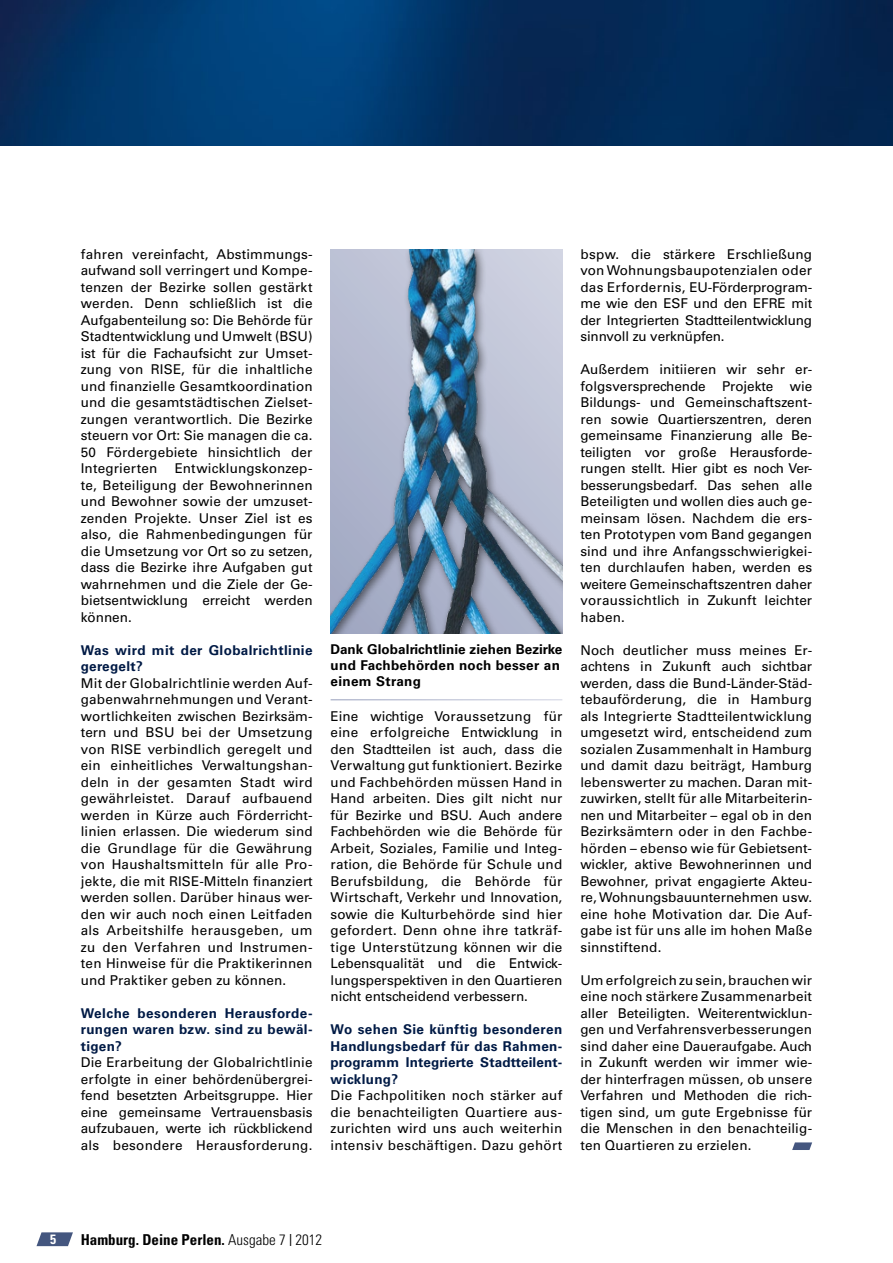
<style>
.page{position:relative;width:893px;height:1263px;background:#fff}
.page>*{position:absolute;margin:0;border:0;box-sizing:border-box;transform-origin:0 0}
.t1{font:700 condensed 15px "Univers";color:#000}
.t2{font:13.5px/16.5px "Univers";letter-spacing:.005em;color:#000;text-align:justify}
.t3{font:700 13.5px/16.5px "Univers";letter-spacing:.025em;color:#001a45;text-align:justify}
.t4{font:700 13.5px/16.2px "Univers";letter-spacing:.005em;color:#000}
.t5{font:700 condensed 13.5px "Univers";color:#fff}
.s1{font-weight:300}
.s2{font-weight:400;font-stretch:normal;font-size:12px}
</style>
<div class="page">
<svg style="left:37px;top:1232px;width:36px;height:14px"></svg>
<img style="left:0;top:0;width:888px;height:146px">
<img style="left:888px;top:0;width:5px;height:146px">
<img style="left:331px;top:249px;width:231px;height:385px">
<svg style="left:792px;top:1142px;width:20px;height:8px"></svg>
<p class="t2" style="left:81px;top:246px;width:233px">fahren vereinfacht, Abstimmungs&shy;aufwand soll verringert und Kompe&shy;tenzen der Bezirke sollen gestärkt werden. Denn schließlich ist die Aufgabenteilung so: Die Behörde für Stadtentwicklung und Umwelt (BSU) ist für die Fachaufsicht zur Umset&shy;zung von RISE, für die inhaltliche und finanzielle Gesamtkoordination und die gesamtstädtischen Zielset&shy;zungen verantwortlich. Die Bezirke steuern vor Ort: Sie managen die ca.<br>50 Fördergebiete hinsichtlich der Integrierten</p>
<p class="t2" style="left:81px;top:460px;width:233px;text-indent:94px">Entwicklungskonzep&shy;te, Beteiligung der Bewohnerinnen und Bewohner sowie der umzuset&shy;zenden Projekte. Unser Ziel ist es also, die Rahmenbedingungen für die Umsetzung vor Ort so zu setzen, dass die Bezirke ihre Aufgaben gut wahrnehmen und die Ziele der Ge&shy;bietsentwicklung erreicht werden können.</p>
<p class="t3" style="left:81px;top:642px;width:233px">Was wird mit der Globalrichtlinie geregelt?</p>
<p class="t2" style="left:81px;top:675px;width:233px">Mit der Globalrichtlinie werden Auf&shy;gabenwahrnehmungen und Verant&shy;wortlichkeiten zwischen Bezirksäm&shy;tern und BSU bei der Umsetzung von RISE verbindlich geregelt und ein einheitliches Verwaltungshan&shy;deln in der gesamten Stadt wird gewährleistet. Darauf aufbauend werden in Kürze auch Förderricht&shy;linien erlassen. Die wiederum sind die Grundlage für die Gewährung von Haushaltsmitteln für alle Pro&shy;jekte, die mit RISE-Mitteln finanziert werden sollen. Darüber hinaus wer&shy;den wir auch noch einen Leitfaden als Arbeitshilfe herausgeben, um zu den Verfahren und Instrumen&shy;ten Hinweise für die Praktikerinnen und Praktiker geben zu können.</p>
<p class="t3" style="left:81px;top:1005px;width:233px">Welche besonderen Herausforde&shy;rungen waren bzw. sind zu bewäl&shy;tigen?</p>
<p class="t2" style="left:81px;top:1054px;width:233px">Die Erarbeitung der Globalrichtlinie erfolgte in einer behördenübergrei&shy;fend besetzten Arbeitsgruppe. Hier eine gemeinsame Vertrauensbasis aufzubauen, werte ich rückblickend als besondere Herausforderung.</p>
<p class="t4" style="left:331px;top:641px;width:233px">Dank Globalrichtlinie ziehen Bezirke und Fachbehörden noch besser an einem Strang</p>
<p class="t2" style="left:331px;top:708px;width:233px">Eine wichtige Voraussetzung für eine erfolgreiche Entwicklung in den Stadtteilen ist auch, dass die Verwaltung gut funktioniert. Bezirke und Fachbehörden müssen Hand in Hand arbeiten. Dies gilt nicht nur für Bezirke und BSU. Auch andere Fachbehörden wie die Behörde für Arbeit, Soziales, Familie und Integ&shy;ration, die Behörde für Schule und Berufsbildung, die Behörde für Wirtschaft, Verkehr und Innovation, sowie die Kulturbehörde sind hier gefordert. Denn ohne ihre tatkräf&shy;tige Unterstützung können wir die Lebensqualität und die Entwick&shy;lungsperspektiven in den Quartieren nicht entscheidend verbessern.</p>
<p class="t3" style="left:331px;top:1021px;width:233px">Wo sehen Sie künftig besonderen Handlungsbedarf für das Rahmen&shy;programm Integrierte Stadtteilent&shy;wicklung?</p>
<p class="t2" style="left:331px;top:1087px;width:233px">Die Fachpolitiken noch stärker auf die benachteiligten Quartiere aus&shy;zurichten wird uns auch weiterhin intensiv beschäftigen. Dazu gehört</p>
<p class="t2" style="left:580px;top:246px;width:233px">bspw. die stärkere Erschließung von Wohnungsbaupotenzialen oder das Erfordernis, EU-Förderprogram&shy;me wie den ESF und den EFRE mit der Integrierten Stadtteilentwicklung sinnvoll zu verknüpfen.</p>
<p class="t2" style="left:580px;top:361px;width:233px">Außerdem initiieren wir sehr er&shy;folgsversprechende Projekte wie Bildungs- und Gemeinschaftszent&shy;ren sowie Quartierszentren, deren gemeinsame Finanzierung alle Be&shy;teiligten vor große Herausforde&shy;rungen stellt. Hier gibt es noch Ver&shy;besserungsbedarf. Das sehen alle Beteiligten und wollen dies auch ge&shy;meinsam lösen. Nachdem die ers&shy;ten Prototypen vom Band gegangen sind und ihre Anfangsschwierigkei&shy;ten durchlaufen haben, werden es weitere Gemeinschaftszentren daher voraussichtlich in Zukunft leichter haben.</p>
<p class="t2" style="left:580px;top:642px;width:233px">Noch deutlicher muss meines Er&shy;achtens in Zukunft auch sichtbar werden, dass die Bund-Länder-Städ&shy;tebauförderung, die in Hamburg als Integrierte Stadtteilentwicklung umgesetzt wird, entscheidend zum sozialen Zusammenhalt in Hamburg und damit dazu beiträgt, Hamburg lebenswerter zu machen. Daran mit&shy;zuwirken, stellt für alle Mitarbeiterin&shy;nen und Mitarbeiter – egal ob in den Bezirksämtern oder in den Fachbe&shy;hörden – ebenso wie für Gebietsent&shy;wickler, aktive Bewohnerinnen und Bewohner, privat engagierte Akteu&shy;re, Wohnungsbauunternehmen usw. eine hohe Motivation dar. Die Auf&shy;gabe ist für uns alle im hohen Maße sinnstiftend.</p>
<p class="t2" style="left:580px;top:972px;width:233px">Um erfolgreich zu sein, brauchen wir eine noch stärkere Zusammenarbeit aller Beteiligten. Weiterentwicklun&shy;gen und Verfahrensverbesserungen sind daher eine Daueraufgabe. Auch in Zukunft werden wir immer wie&shy;der hinterfragen müssen, ob unsere Verfahren und Methoden die rich&shy;tigen sind, um gute Ergebnisse für die Menschen in den benachteilig&shy;ten Quartieren zu erzielen.</p>
<p class="t5" style="left:50px;top:1231px;width:7px">5</p>
<p class="t1" style="left:81px;top:1231px;width:243px">Hamburg. Deine Perlen. <span class="s1">Ausgabe 7</span> <span class="s2">|</span> <span class="s1">2012</span></p>
</div>
